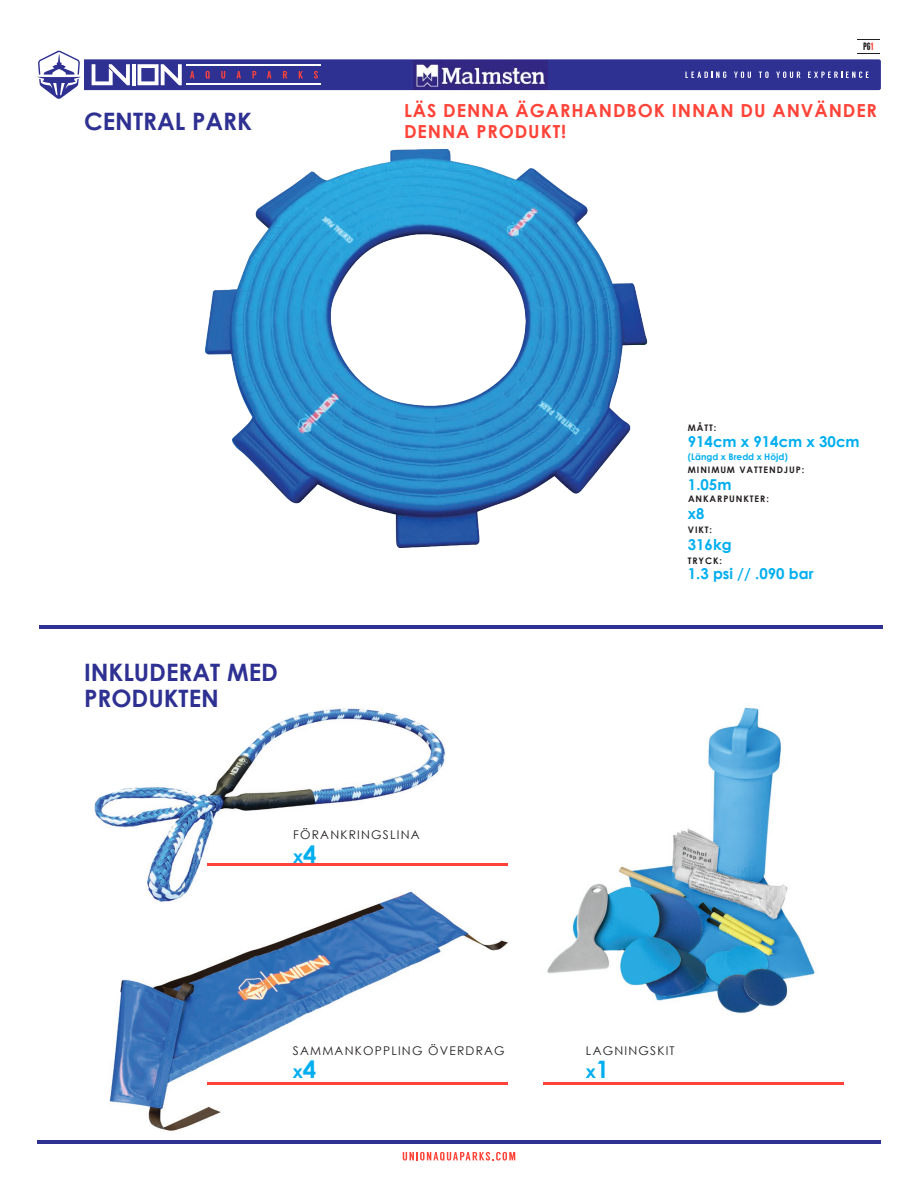
<style>
.page{position:relative;width:918px;height:1188px;background:#fff}
.page>*{position:absolute;margin:0;border:0;box-sizing:border-box;transform-origin:0 0}
.t1{font:700 24px/26px "Century Gothic";color:#2e3092}
.t2{font:700 18px/21.6px "Century Gothic";letter-spacing:.05em;color:#ff4338}
.t3{font:700 18px "Century Gothic";color:#00aeef}
.t4{font:700 15px "Century Gothic";color:#00aeef}
.t5{font:12px "Century Gothic";letter-spacing:.1em;color:#231f20}
.t6{font:700 10.65px "Franchise";color:#231f20}
.t7{font:700 9px "Century Gothic";letter-spacing:.1em;color:#231f20}
.t8{font:700 9px "Century Gothic";color:#00aeef}
.s1{color:#ff4338}
.s2{font-size:24px}
</style>
<div class="page">
<img style="left:109px;top:923px;width:400px;height:208px">
<img style="left:205px;top:149px;width:443px;height:399px">
<hr style="left:39px;top:625px;width:843px;height:3px;background:#2e3092">
<img style="left:547px;top:707px;width:268px;height:306px">
<img style="left:95px;top:708px;width:375px;height:215px">
<hr style="left:208px;top:864px;width:300px;height:2px;background:#ff4338">
<hr style="left:208px;top:1082px;width:300px;height:2px;background:#ff4338">
<hr style="left:544px;top:1082px;width:300px;height:2px;background:#ff4338">
<svg style="left:403px;top:1152px;width:112px;height:9px"></svg>
<hr style="left:37px;top:1140px;width:844px;height:4px;background:#2e3092">
<svg style="left:37px;top:51px;width:844px;height:48px"></svg>
<svg style="left:857px;top:39px;width:23px;height:1px"></svg>
<img style="left:414px;top:60px;width:133px;height:29px">
<h1 class="t1" style="left:84px;top:107px;width:170px">CENTRAL PARK</h1>
<p class="t6" style="left:863px;top:41px;width:12px">PG<span class="s1">1</span></p>
<h2 class="t2" style="left:404px;top:99px;width:475px">LÄS DENNA ÄGARHANDBOK INNAN DU ANVÄNDER<br>DENNA PRODUKT!</h2>
<h1 class="t1" style="left:84px;top:658px;width:195px">INKLUDERAT MED<br>PRODUKTEN</h1>
<p class="t5" style="left:293px;top:826px;width:128px">FÖRANKRINGSLINA</p>
<h2 class="t3" style="left:293px;top:843px;width:25px">x<span class="s2">4</span></h2>
<p class="t5" style="left:293px;top:1042px;width:213px">SAMMANKOPPLING ÖVERDRAG</p>
<h2 class="t3" style="left:293px;top:1058px;width:25px">x<span class="s2">4</span></h2>
<p class="t7" style="left:688px;top:421px;width:30px">MÅTT:</p>
<p class="t4" style="left:688px;top:430px;width:173px">914cm x 914cm x 30cm</p>
<p class="t8" style="left:688px;top:450px;width:102px">(Längd x Bredd x Höjd)</p>
<p class="t7" style="left:688px;top:462px;width:118px">MINIMUM VATTENDJUP:</p>
<p class="t4" style="left:688px;top:473px;width:45px">1.05m</p>
<p class="t7" style="left:688px;top:492px;width:82px">ANKARPUNKTER:</p>
<p class="t4" style="left:688px;top:502px;width:18px">x8</p>
<p class="t7" style="left:688px;top:523px;width:26px">VIKT:</p>
<p class="t4" style="left:688px;top:533px;width:45px">316kg</p>
<p class="t7" style="left:688px;top:554px;width:36px">TRYCK:</p>
<p class="t4" style="left:688px;top:562px;width:127px">1.3 psi // .090 bar</p>
<p class="t5" style="left:586px;top:1042px;width:90px">LAGNINGSKIT</p>
<h2 class="t3" style="left:586px;top:1058px;width:25px">x<span class="s2">1</span></h2>
</div>
